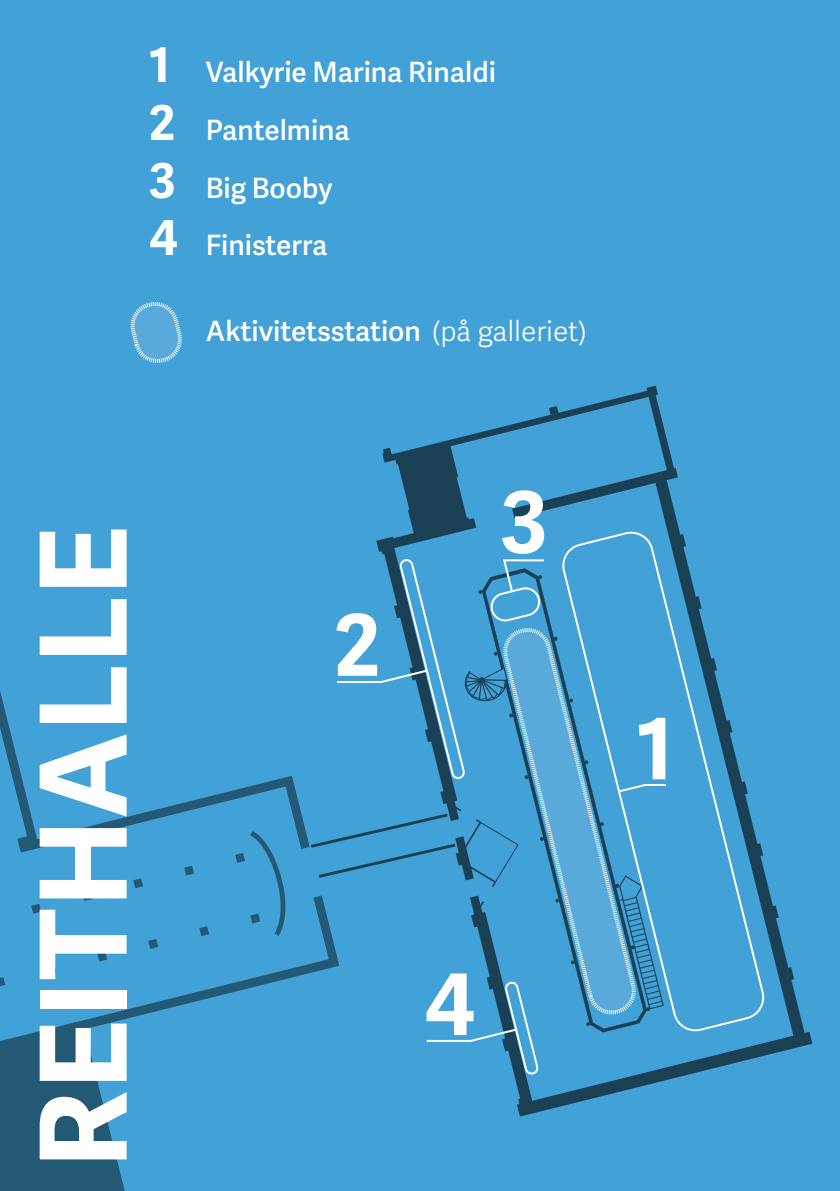
<style>
.page{position:relative;width:840px;height:1191px;background:#fff}
.page>*{position:absolute;margin:0;border:0;box-sizing:border-box;transform-origin:0 0}
.t1{font:700 120px "Adelle Sans";letter-spacing:.01em;color:#fff}
.t2{font:700 85px "Adelle Sans";color:#fff}
.t3{font:28px/57.6px "Adelle Sans Sb";color:#fff}
.s1{font-family:"Adelle Sans";font-weight:700;font-size:48px}
.s2{font-family:"Adelle Sans Lt"}
</style>
<div class="page">
<div style="left:0;top:0;width:839px;height:1191px;background:#42a1d6"></div>
<svg style="left:0;top:691px;width:308px;height:328px"></svg>
<svg style="left:80px;top:888px;width:14px;height:15px"></svg>
<svg style="left:29px;top:901px;width:15px;height:15px"></svg>
<svg style="left:181px;top:863px;width:15px;height:15px"></svg>
<svg style="left:131px;top:876px;width:14px;height:14px"></svg>
<svg style="left:95px;top:949px;width:15px;height:15px"></svg>
<svg style="left:44px;top:962px;width:15px;height:14px"></svg>
<svg style="left:0;top:974px;width:8px;height:15px"></svg>
<svg style="left:197px;top:923px;width:14px;height:15px"></svg>
<svg style="left:146px;top:936px;width:15px;height:15px"></svg>
<svg style="left:232px;top:827px;width:62px;height:114px"></svg>
<svg style="left:0;top:1019px;width:125px;height:172px"></svg>
<svg style="left:130px;top:301px;width:52px;height:62px"></svg>
<svg style="left:308px;top:386px;width:503px;height:730px"></svg>
<p class="t3" style="left:149px;top:42px;width:348px"><span class="s1">1</span> Valkyrie Marina Rinaldi<br><span class="s1">2</span> Pantelmina<br><span class="s1">3</span> Big Booby<br><span class="s1">4</span> Finisterra</p>
<p class="t3" style="left:206px;top:301px;width:382px">Aktivitetsstation <span class="s2">(på galleriet)</span></p>
<h1 class="t1" style="left:-4px;top:1168px;width:644px;rotate:-90deg">REITHALLE</h1>
<h2 class="t2" style="left:334px;top:583px;width:48px">2</h2>
<h2 class="t2" style="left:500px;top:460px;width:49px">3</h2>
<h2 class="t2" style="left:424px;top:942px;width:52px">4</h2>
<h2 class="t2" style="left:635px;top:686px;width:39px">1</h2>
</div>
